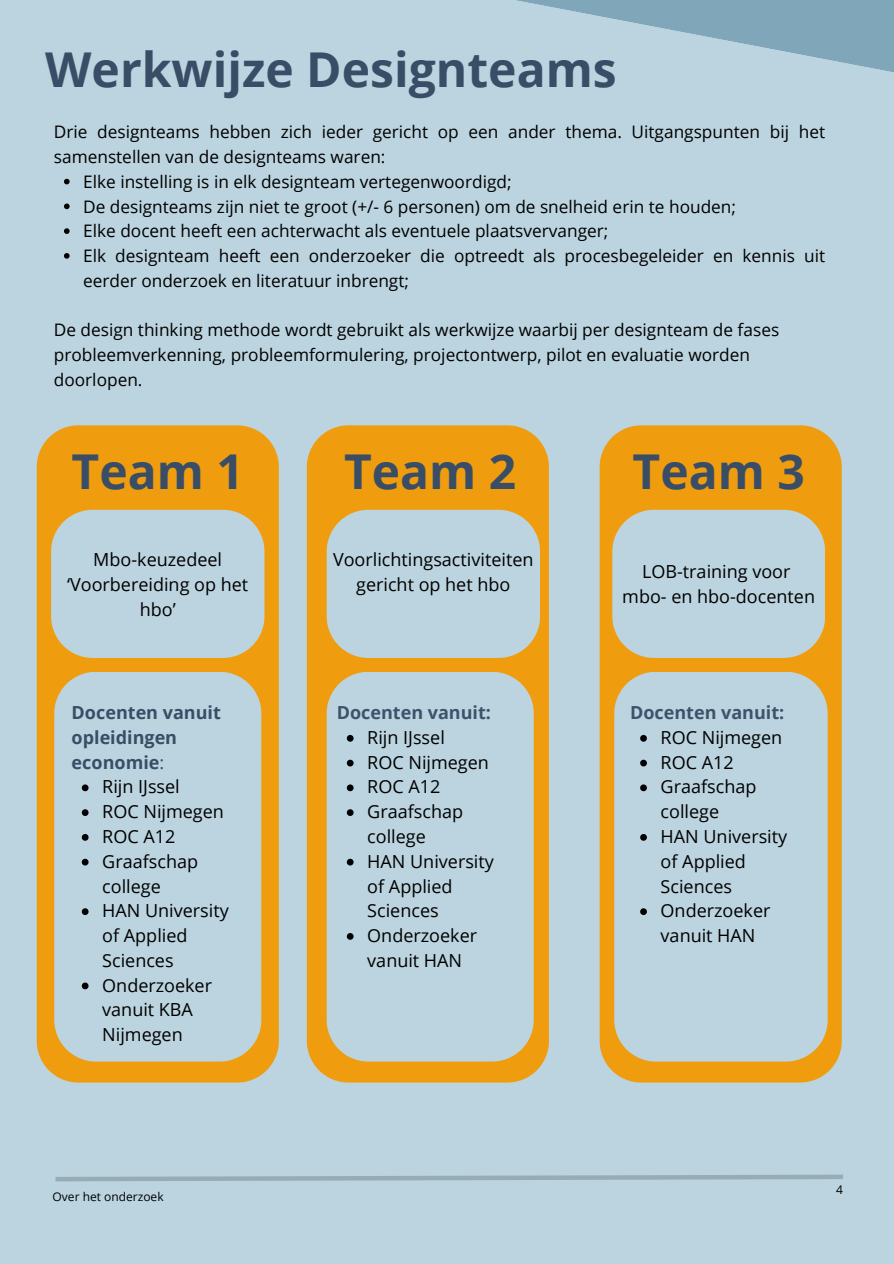
<style>
.page{position:relative;width:894px;height:1264px;background:#fff}
.page>*{position:absolute;margin:0;border:0;box-sizing:border-box;transform-origin:0 0}
.t1{font:700 48px "Open Sans";color:#394e66}
.t2{font:18px/24.8px "Open Sans";color:#000}
.t3{font:700 18px/24.8px "Open Sans";color:#394e66}
.t4{font:700 18px "Open Sans";color:#3d536b}
.t5{font:17.25px/24.8px "Open Sans";color:#000}
.t6{font:12px "Open Sans";color:#000}
.s1{font-weight:400}
</style>
<div class="page">
<div style="left:0;top:0;width:893px;height:1263px;background:#bbd4df"></div>
<div style="left:37px;top:425px;width:242px;height:657px;background:#ef9d0f"></div>
<div style="left:307px;top:425px;width:242px;height:657px;background:#ef9d0f"></div>
<svg style="left:599px;top:425px;width:242px;height:657px;background:#eba01b"></svg>
<svg style="left:51px;top:510px;width:213px;height:148px"></svg>
<svg style="left:612px;top:510px;width:212px;height:148px"></svg>
<svg style="left:54px;top:671px;width:207px;height:390px"></svg>
<svg style="left:326px;top:671px;width:207px;height:390px"></svg>
<svg style="left:614px;top:671px;width:213px;height:390px"></svg>
<svg style="left:82px;top:784px;width:6px;height:7px"></svg>
<svg style="left:82px;top:809px;width:6px;height:7px"></svg>
<svg style="left:82px;top:834px;width:6px;height:6px"></svg>
<svg style="left:82px;top:858px;width:6px;height:7px"></svg>
<svg style="left:82px;top:908px;width:6px;height:7px"></svg>
<svg style="left:82px;top:982px;width:6px;height:7px"></svg>
<svg style="left:517px;top:0;width:376px;height:72px"></svg>
<svg style="left:64px;top:179px;width:6px;height:5px"></svg>
<svg style="left:64px;top:203px;width:6px;height:6px"></svg>
<svg style="left:64px;top:228px;width:6px;height:6px"></svg>
<svg style="left:64px;top:253px;width:6px;height:6px"></svg>
<svg style="left:347px;top:735px;width:6px;height:6px"></svg>
<svg style="left:347px;top:759px;width:6px;height:7px"></svg>
<svg style="left:347px;top:784px;width:6px;height:7px"></svg>
<svg style="left:347px;top:809px;width:6px;height:7px"></svg>
<svg style="left:347px;top:858px;width:6px;height:7px"></svg>
<svg style="left:347px;top:933px;width:6px;height:6px"></svg>
<svg style="left:640px;top:735px;width:6px;height:6px"></svg>
<svg style="left:640px;top:759px;width:6px;height:7px"></svg>
<svg style="left:640px;top:784px;width:6px;height:7px"></svg>
<svg style="left:640px;top:834px;width:6px;height:6px"></svg>
<svg style="left:640px;top:908px;width:6px;height:7px"></svg>
<svg style="left:55px;top:1174px;width:788px;height:8px"></svg>
<svg style="left:326px;top:510px;width:214px;height:148px"></svg>
<p class="t1" style="left:45px;top:36px;width:573px">Werkwijze Designteams</p>
<p class="t5" style="left:54px;top:119px;width:772px">Drie designteams hebben zich ieder gericht op een ander thema. Uitgangspunten bij het samenstellen van de designteams waren:</p>
<p class="t5" style="left:83px;top:169px;width:430px">Elke instelling is in elk designteam vertegenwoordigd;</p>
<p class="t5" style="left:83px;top:193px;width:654px">De designteams zijn niet te groot (+/- 6 personen) om de snelheid erin te houden;</p>
<p class="t5" style="left:83px;top:218px;width:526px">Elke docent heeft een achterwacht als eventuele plaatsvervanger;</p>
<p class="t5" style="left:83px;top:243px;width:743px">Elk designteam heeft een onderzoeker die optreedt als procesbegeleider en kennis uit eerder onderzoek en literatuur inbrengt;</p>
<p class="t5" style="left:54px;top:317px;width:726px">De design thinking methode wordt gebruikt als werkwijze waarbij per designteam de fases probleemverkenning, probleemformulering, projectontwerp, pilot en evaluatie worden doorlopen.</p>
<p class="t1" style="left:72px;top:438px;width:174px">Team 1</p>
<p class="t1" style="left:344px;top:437px;width:174px">Team 2</p>
<p class="t1" style="left:632px;top:437px;width:174px">Team 3</p>
<p class="t2" style="left:67px;top:546px;width:183px;text-align:center">Mbo-keuzedeel ‘Voorbereiding op het hbo’</p>
<p class="t3" style="left:72px;top:699px;width:151px">Docenten vanuit opleidingen economie<span class="s1">:</span></p>
<p class="t2" style="left:102px;top:774px;width:79px">Rijn IJssel</p>
<p class="t2" style="left:102px;top:798px;width:123px">ROC Nijmegen</p>
<p class="t2" style="left:102px;top:823px;width:75px">ROC A12</p>
<p class="t2" style="left:102px;top:848px;width:97px">Graafschap college</p>
<p class="t2" style="left:102px;top:897px;width:128px">HAN University of Applied<br>Sciences</p>
<p class="t2" style="left:102px;top:972px;width:111px">Onderzoeker vanuit KBA<br>Nijmegen</p>
<p class="t2" style="left:333px;top:546px;width:202px;text-align:center">Voorlichtingsactiviteiten gericht op het hbo</p>
<p class="t4" style="left:336px;top:700px;width:156px">Docenten vanuit:</p>
<p class="t2" style="left:367px;top:724px;width:79px">Rijn IJssel</p>
<p class="t2" style="left:367px;top:749px;width:123px">ROC Nijmegen</p>
<p class="t2" style="left:367px;top:774px;width:75px">ROC A12</p>
<p class="t2" style="left:367px;top:798px;width:97px">Graafschap college</p>
<p class="t2" style="left:367px;top:848px;width:128px">HAN University of Applied<br>Sciences</p>
<p class="t2" style="left:367px;top:922px;width:111px">Onderzoeker vanuit HAN</p>
<p class="t2" style="left:642px;top:559px;width:150px">LOB-training voor</p>
<p class="t2" style="left:622px;top:584px;width:194px">mbo- en hbo-docenten</p>
<p class="t4" style="left:630px;top:700px;width:156px">Docenten vanuit:</p>
<p class="t2" style="left:660px;top:724px;width:123px">ROC Nijmegen</p>
<p class="t2" style="left:660px;top:749px;width:75px">ROC A12</p>
<p class="t2" style="left:660px;top:774px;width:97px">Graafschap college</p>
<p class="t2" style="left:660px;top:823px;width:128px">HAN University of Applied<br>Sciences</p>
<p class="t2" style="left:660px;top:897px;width:111px">Onderzoeker vanuit HAN</p>
<p class="t6" style="left:53px;top:1188px;width:112px">Over het onderzoek</p>
<p class="t6" style="left:836px;top:1181px;width:8px">4</p>
</div>
